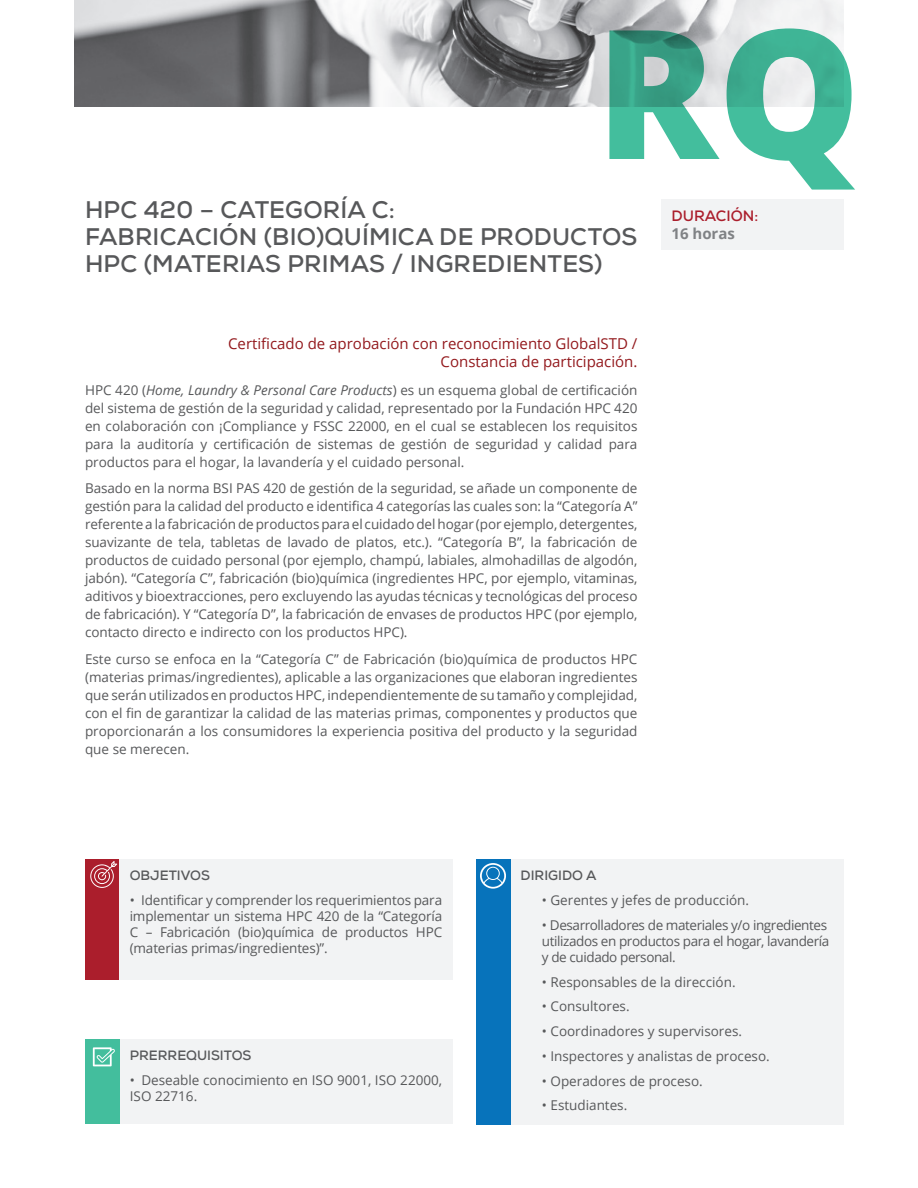
<style>
.page{position:relative;width:918px;height:1188px;background:#fff}
.page>*{position:absolute;margin:0;border:0;box-sizing:border-box;transform-origin:0 0}
.t1{font:800 180px "Open Sans";color:#43be9d}
.t2{font:700 24px/27px "Nexa";color:#57585a}
.t3{font:15px "Open Sans";color:#93191d}
.Secciones{font:700 15px "Nexa";color:#ab1e2c}
.Secciones-2{font:700 15px "Open Sans";color:#808285}
.t4{font:13.5px/18px "Open Sans";color:#57585a;text-align:justify}
.t5{font:13.5px/16.2px "Open Sans";letter-spacing:-.03em;color:#57585a}
.t6{font:700 13.5px "Nexa";color:#57585a}
.s1{font-style:italic}
</style>
<div class="page">
<div style="left:661px;top:199px;width:183px;height:51px;background:#f2f3f4"></div>
<img style="left:74px;top:0;width:770px;height:106px">
<div style="left:85px;top:859px;width:34px;height:121px;background:#ab1e2c"></div>
<div style="left:119px;top:859px;width:334px;height:121px;background:#f2f3f4"></div>
<svg style="left:90px;top:861px;width:27px;height:27px"></svg>
<div style="left:510px;top:859px;width:334px;height:265px;background:#f2f3f4"></div>
<div style="left:119px;top:1040px;width:334px;height:84px;background:#f2f3f4"></div>
<div style="left:476px;top:859px;width:34px;height:265px;background:#0773bb"></div>
<div style="left:85px;top:1040px;width:34px;height:84px;background:#43be9d"></div>
<svg style="left:480px;top:863px;width:26px;height:26px"></svg>
<svg style="left:93px;top:1047px;width:22px;height:19px"></svg>
<h1 class="t1" style="left:596px;top:-43px;width:267px">RQ</h1>
<h2 class="t2" style="left:85px;top:196px;width:554px">HPC 420 – CATEGORÍA C:<br>FABRICACIÓN (BIO)QUÍMICA DE PRODUCTOS<br>HPC (MATERIAS PRIMAS / INGREDIENTES)</h2>
<p class="t3" style="left:228px;top:333px;width:411px">Certificado de aprobación con reconocimiento GlobalSTD /</p>
<p class="t3" style="left:441px;top:351px;width:198px">Constancia de participación.</p>
<p class="t4" style="left:85px;top:380px;width:554px">HPC 420 (<span class="s1">Home, Laundry &amp; Personal Care Products</span>) es un esquema global de certificación del sistema de gestión de la seguridad y calidad, representado por la Fundación HPC 420 en colaboración con ¡Compliance y FSSC 22000, en el cual se establecen los requisitos para la auditoría y certificación de sistemas de gestión de seguridad y calidad para productos para el hogar, la lavandería y el cuidado personal.</p>
<p class="t4" style="left:85px;top:479px;width:554px">Basado en la norma BSI PAS 420 de gestión de la seguridad, se añade un componente de gestión para la calidad del producto e identifica 4 categorías las cuales son: la “Categoría A” referente a la fabricación de productos para el cuidado del hogar (por ejemplo, detergentes, suavizante de tela, tabletas de lavado de platos, etc.). “Categoría B”, la fabricación de productos de cuidado personal (por ejemplo, champú, labiales, almohadillas de algodón, jabón). “Categoría C”, fabricación (bio)química (ingredientes HPC, por ejemplo, vitaminas, aditivos y bioextracciones, pero excluyendo las ayudas técnicas y tecnológicas del proceso de fabricación). Y “Categoría D”, la fabricación de envases de productos HPC (por ejemplo, contacto directo e indirecto con los productos HPC).</p>
<p class="t4" style="left:85px;top:649px;width:554px">Este curso se enfoca en la “Categoría C” de Fabricación (bio)química de productos HPC (materias primas/ingredientes), aplicable a las organizaciones que elaboran ingredientes que serán utilizados en productos HPC, independientemente de su tamaño y complejidad, con el fin de garantizar la calidad de las materias primas, componentes y productos que proporcionarán a los consumidores la experiencia positiva del producto y la seguridad que se merecen.</p>
<p class="Secciones" style="left:671px;top:207px;width:88px">DURACIÓN:</p>
<p class="Secciones-2" style="left:671px;top:223px;width:65px">16 horas</p>
<p class="t6" style="left:130px;top:867px;width:82px">OBJETIVOS</p>
<p class="t4" style="left:130px;top:892px;width:314px;line-height:16.2px">• Identificar y comprender los requerimientos para implementar un sistema HPC 420 de la “Categoría C – Fabricación (bio)química de productos HPC (materias primas/ingredientes)”.</p>
<p class="t6" style="left:130px;top:1047px;width:123px">PRERREQUISITOS</p>
<p class="t4" style="left:130px;top:1072px;width:314px;line-height:16.2px">• Deseable conocimiento en ISO 9001, ISO 22000,<br>ISO 22716.</p>
<p class="t6" style="left:521px;top:867px;width:77px">DIRIGIDO A</p>
<p class="t4" style="left:542px;top:891px;width:209px">• Gerentes y jefes de producción.</p>
<p class="t5" style="left:542px;top:916px;width:289px">• Desarrolladores de materiales y/o ingredientes utilizados en productos para el hogar, lavandería y de cuidado personal.</p>
<p class="t4" style="left:542px;top:973px;width:195px">• Responsables de la dirección.</p>
<p class="t4" style="left:542px;top:997px;width:89px">• Consultores.</p>
<p class="t4" style="left:542px;top:1022px;width:202px">• Coordinadores y supervisores.</p>
<p class="t4" style="left:542px;top:1047px;width:229px">• Inspectores y analistas de proceso.</p>
<p class="t4" style="left:542px;top:1071px;width:162px">• Operadores de proceso.</p>
<p class="t4" style="left:542px;top:1096px;width:87px">• Estudiantes.</p>
</div>
